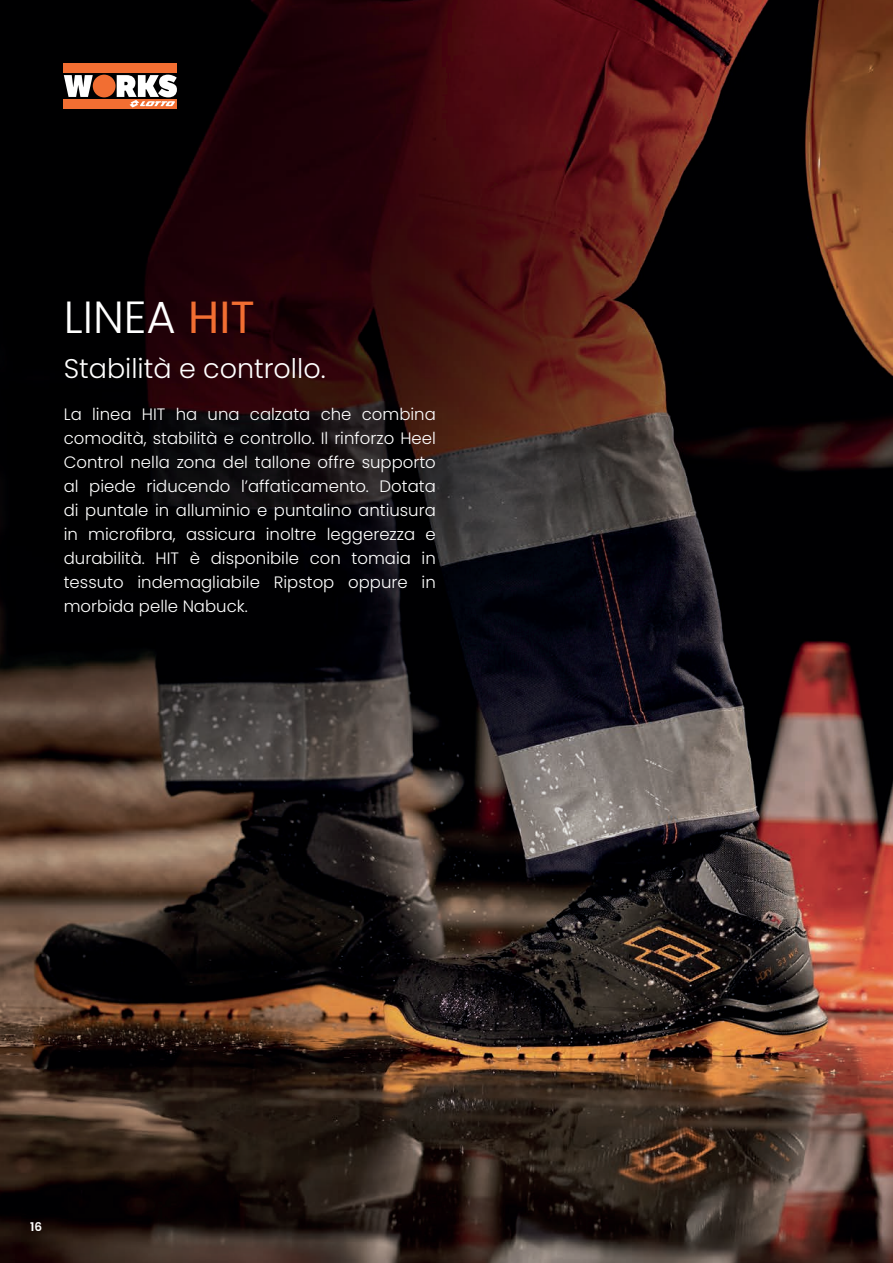
<style>
.page{position:relative;width:893px;height:1263px;background:#fff}
.page>*{position:absolute;margin:0;border:0;box-sizing:border-box;transform-origin:0 0}
.t1{font:300 45px "Poppins";color:#fff}
.t2{font:300 27px "Poppins";color:#fff}
.t3{font:300 16.5px/24px "Poppins";color:#fff;text-align:justify}
.t4{font:600 12px "Poppins";color:#fff}
.s1{font-weight:400;color:#f26e32}
</style>
<div class="page">
<img style="left:0;top:0;width:893px;height:1263px">
<div style="left:93px;top:75px;width:23px;height:22px;background:#f26e32;border-radius:50%"></div>
<div style="left:64px;top:99px;width:113px;height:9px;background:#f26e32"></div>
<svg style="left:64px;top:75px;width:29px;height:22px"></svg>
<div style="left:64px;top:64px;width:113px;height:9px;background:#f26e32"></div>
<svg style="left:117px;top:75px;width:60px;height:32px"></svg>
<h1 class="t1" style="left:64px;top:291px;width:192px">LINEA <span class="s1">HIT</span></h1>
<h2 class="t2" style="left:64px;top:352px;width:263px">Stabilità e controllo.</h2>
<p class="t3" style="left:64px;top:402px;width:374px">La linea HIT ha una calzata che combina comodità, stabilità e controllo. Il rinforzo Heel Control nella zona del tallone offre supporto al piede riducendo l’affaticamento. Dotata di puntale in alluminio e puntalino antiusura in microfibra, assicura inoltre leggerezza e durabilità. HIT è disponibile con tomaia in tessuto indemagliabile Ripstop oppure in morbida pelle Nabuck.</p>
<p class="t4" style="left:30px;top:1220px;width:14px">16</p>
</div>
